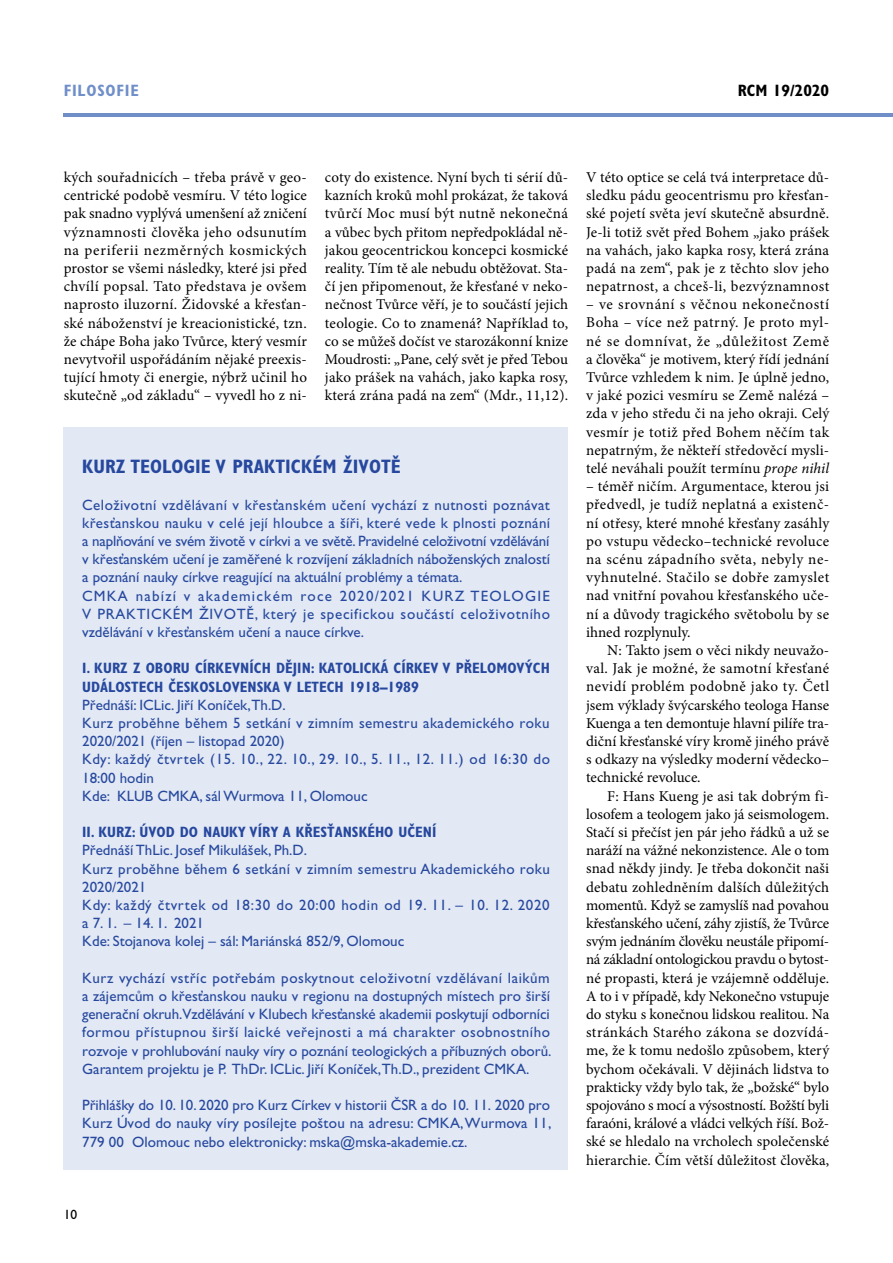
<style>
.page{position:relative;width:893px;height:1263px;background:#fff}
.page>*{position:absolute;margin:0;border:0;box-sizing:border-box;transform-origin:0 0}
.t1{font:700 condensed 19.5px "Gill Sans Std";color:#27489e}
.t2{font:700 condensed 16.5px "Gill Sans Std";color:#000}
.t3{font:700 condensed 16.5px "Gill Sans Std";color:#708fc9}
.t4{font:15px/18.1px "Minion Pro";letter-spacing:.01em;color:#000;text-align:justify}
.t5{font:15px/18.1px "Gill Sans Std";color:#27489e}
.t6{font:15px/18.1px "Gill Sans Std";letter-spacing:.025em;color:#27489e}
.t7{font:700 condensed 15px/18.1px "Gill Sans Std";color:#27489e}
.t8{font:13.5px "Gill Sans Std";color:#000}
.s1{font-style:italic}
</style>
<div class="page">
<hr style="left:64px;top:113px;width:829px;height:4px;background:#708fc9">
<div style="left:64px;top:427px;width:504px;height:742px;background:#e2e9f4"></div>
<p class="t3" style="left:64px;top:81px;width:32px">FILOSOFI</p>
<p class="t3" style="left:130px;top:81px;width:10px">E</p>
<p class="t2" style="left:738px;top:81px;width:93px">RCM 19/2020</p>
<p class="t4" style="left:64px;top:168px;width:245px">kých souřadnicích – třeba právě v geo&shy;centrické podobě vesmíru. V této logice pak snadno vyplývá umenšení až zničení významnosti člověka jeho odsunutím na periferii nezměrných kosmických prostor se všemi následky, které jsi před chvílí popsal. Tato představa je ovšem naprosto iluzorní. Židovské a křesťan&shy;ské náboženství je kreacionistické, tzn. že chápe Boha jako Tvůrce, který vesmír nevytvořil uspořádáním nějaké preexis&shy;tující hmoty či energie, nýbrž učinil ho skutečně „od základu“ – vyvedl ho z ni-</p>
<p class="t4" style="left:325px;top:168px;width:245px">coty do existence. Nyní bych ti sérií dů&shy;kazních kroků mohl prokázat, že taková tvůrčí Moc musí být nutně nekonečná a vůbec bych přitom nepředpokládal ně&shy;jakou geocentrickou koncepci kosmické reality. Tím tě ale nebudu obtěžovat. Sta&shy;čí jen připomenout, že křesťané v neko&shy;nečnost Tvůrce věří, je to součástí jejich teologie. Co to znamená? Například to, co se můžeš dočíst ve starozákonní knize Moudrosti: „Pane, celý svět je před Tebou jako prášek na vahách, jako kapka rosy, která zrána padá na zem“ (Mdr., 11,12).</p>
<p class="t4" style="left:586px;top:168px;width:245px">V této optice se celá tvá interpretace dů&shy;sledku pádu geocentrismu pro křesťan&shy;ské pojetí světa jeví skutečně absurdně.<br>Je-li totiž svět před Bohem „jako prášek na vahách, jako kapka rosy, která zrána padá na zem“, pak je z těchto slov jeho nepatrnost, a chceš-li, bezvýznamnost</p>
<p class="t4" style="left:586px;top:295px;width:245px">– ve srovnání s věčnou nekonečností Boha – více než patrný. Je proto myl&shy;né se domnívat, že „důležitost Země a člověka“ je motivem, který řídí jednání Tvůrce vzhledem k nim. Je úplně jedno, v jaké pozici vesmíru se Země nalézá – zda v jeho středu či na jeho okraji. Celý vesmír je totiž před Bohem něčím tak nepatrným, že někteří středověcí mysli&shy;telé neváhali použít termínu <span class="s1">prope nihil</span></p>
<p class="t4" style="left:586px;top:477px;width:245px">– téměř ničím. Argumentace, kterou jsi předvedl, je tudíž neplatná a existenč&shy;ní otřesy, které mnohé křesťany zasáhly po vstupu vědecko–technické revoluce na scénu západního světa, nebyly ne&shy;vyhnutelné. Stačilo se dobře zamyslet nad vnitřní povahou křesťanského uče&shy;ní a důvody tragického světobolu by se ihned rozplynuly.</p>
<p class="t4" style="left:586px;top:641px;width:245px;text-indent:21px">N: Takto jsem o věci nikdy neuvažo&shy;val. Jak je možné, že samotní křesťané nevidí problém podobně jako ty. Četl jsem výklady švýcarského teologa Hanse Kuenga a ten demontuje hlavní pilíře tra&shy;diční křesťanské víry kromě jiného právě s odkazy na výsledky moderní vědecko– technické revoluce.</p>
<p class="t4" style="left:586px;top:787px;width:245px;text-indent:21px">F: Hans Kueng je asi tak dobrým fi&shy;losofem a teologem jako já seismologem.<br>Stačí si přečíst jen pár jeho řádků a už se naráží na vážné nekonzistence. Ale o tom snad někdy jindy. Je třeba dokončit naši debatu zohledněním dalších důležitých momentů. Když se zamyslíš nad povahou křesťanského učení, záhy zjistíš, že Tvůrce svým jednáním člověku neustále připomí&shy;ná základní ontologickou pravdu o bytost&shy;né propasti, která je vzájemně odděluje.<br>A to i v případě, kdy Nekonečno vstupuje do styku s konečnou lidskou realitou. Na stránkách Starého zákona se dozvídá&shy;me, že k tomu nedošlo způsobem, který bychom očekávali. V dějinách lidstva to prakticky vždy bylo tak, že „božské“ bylo spojováno s mocí a výsostností. Božští byli faraóni, králové a vládci velkých říší. Bož&shy;ské se hledalo na vrcholech společenské hierarchie. Čím větší důležitost člověka,</p>
<h1 class="t1" style="left:82px;top:455px;width:320px">KURZ TEOLOGIE V PRAKTICKÉM ŽIVOTĚ</h1>
<p class="t5" style="left:82px;top:496px;width:470px">Celoživotní vzdělávaní v křesťanském učení vychází z nutnosti poznávat křesťanskou nauku v celé její hloubce a šíři, které vede k plnosti poznání a naplňování ve svém životě v církvi a ve světě. Pravidelné celoživotní vzdělávání v křesťanském učení je zaměřené k rozvíjení základních náboženských znalostí a poznání nauky církve reagující na aktuální problémy a témata.<br>CMKA nabízí v akademickém roce 2020/2021 KURZ TEOLOGIE V PRAKTICKÉM ŽIVOTĚ, který je specifickou součástí celoživotního vzdělávání v křesťanském učení a nauce církve.</p>
<p class="t7" style="left:82px;top:659px;width:469px">I. KURZ Z OBORU CÍRKEVNÍCH DĚJIN: KATOLICKÁ CÍRKEV V PŘELOMOVÝCH<br>UDÁLOSTECH ČESKOSLOVENSKA V LETECH 1918–1989</p>
<p class="t5" style="left:82px;top:696px;width:469px">Přednáší: ICLic. Jiří Koníček,Th.D.<br>Kurz proběhne během 5 setkání v zimním semestru akademického roku 2020/2021 (říjen – listopad 2020)<br>Kdy: každý čtvrtek (15. 10., 22. 10., 29. 10., 5. 11., 12. 11.) od 16:30 do 18:00 hodin<br>Kde: KLUB CMKA, sál Wurmova 11, Olomouc</p>
<p class="t7" style="left:82px;top:823px;width:355px">II. KURZ: ÚVOD DO NAUKY VÍRY A KŘESŤANSKÉHO UČENÍ</p>
<p class="t6" style="left:82px;top:841px;width:469px">Přednáší ThLic. Josef Mikulášek, Ph.D.<br>Kurz proběhne během 6 setkání v zimním semestru Akademického roku 2020/2021<br>Kdy: každý čtvrtek od 18:30 do 20:00 hodin od 19. 11. – 10. 12. 2020 a 7. 1. – 14. 1. 2021<br>Kde: Stojanova kolej – sál: Mariánská 852/9, Olomouc</p>
<p class="t5" style="left:82px;top:969px;width:471px;text-align:justify">Kurz vychází vstříc potřebám poskytnout celoživotní vzdělávaní laikům a zájemcům o křesťanskou nauku v regionu na dostupných místech pro širší generační okruh.Vzdělávání v Klubech křesťanské akademii poskytují odborníci formou přístupnou širší laické veřejnosti a má charakter osobnostního rozvoje v prohlubování nauky víry o poznání teologických a příbuzných oborů.<br>Garantem projektu je P. ThDr. ICLic. Jiří Koníček,Th.D., prezident CMKA.</p>
<p class="t5" style="left:82px;top:1096px;width:471px;text-align:justify">Přihlášky do 10. 10. 2020 pro Kurz Církev v historii ČSR a do 10. 11. 2020 pro Kurz Úvod do nauky víry posílejte poštou na adresu: CMKA, Wurmova 11, 779 00 Olomouc nebo elektronicky: mska@mska-akademie.cz.</p>
<p class="t8" style="left:64px;top:1207px;width:15px">10</p>
</div>
